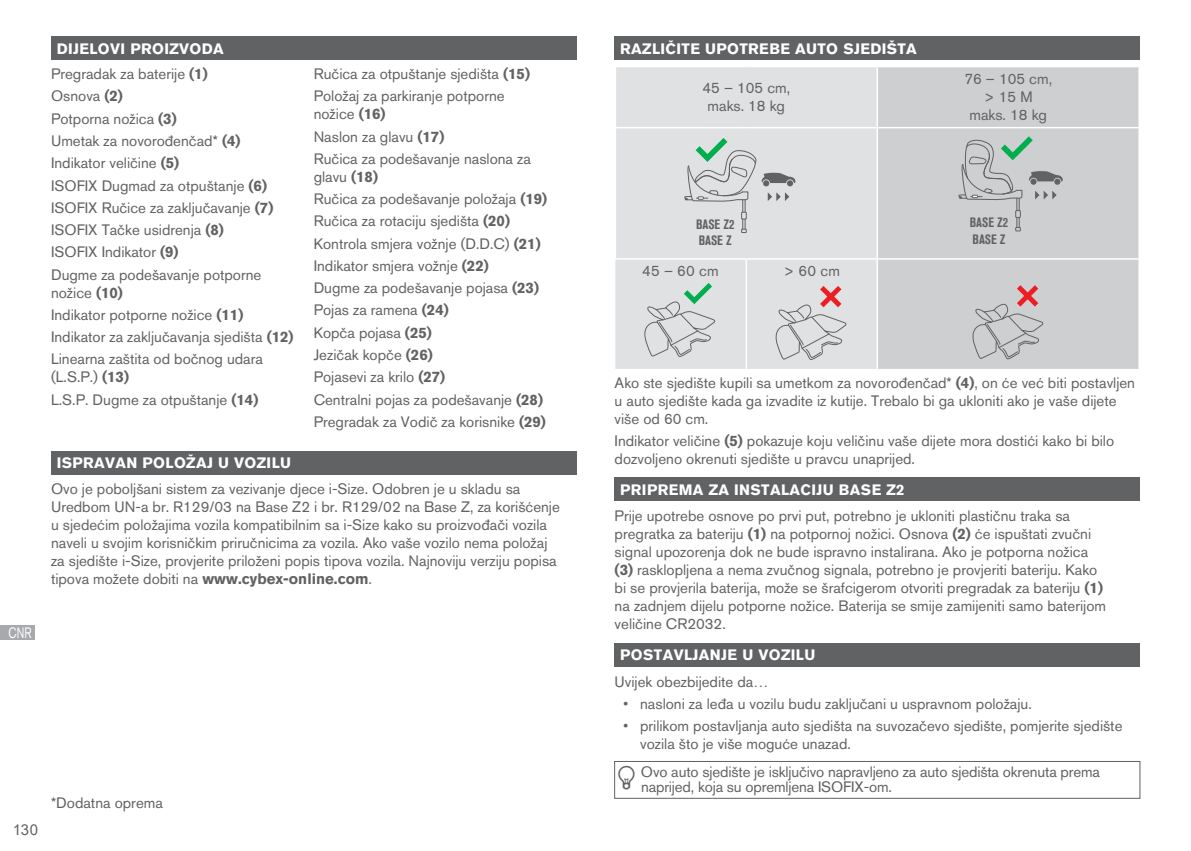
<style>
.page{position:relative;width:1191px;height:851px;background:#fff}
.page>*{position:absolute;margin:0;border:0;box-sizing:border-box;transform-origin:0 0}
.t1{font:15px/22.2px "Akzidenz Grotesk Pro";color:#616264}
.t2{font:700 15px "Akzidenz Grotesk Pro";letter-spacing:.025em;color:#fff}
.t3{font:15px "Arial";color:#616264}
.t4{font:15px "Akzidenz Grotesk Pro";color:#fff;scale:.71 1}
.t5{font:700 condensed 13.5px/16.2px "Akzidenz Grotesk BQ";color:#616264}
.s1{font-weight:700;color:#fff}
.s2{font-weight:700}
.s3{font-family:"Arial"}
</style>
<div class="page">
<div style="left:0;top:624px;width:34px;height:15px;background:#a7a9ac"></div>
<div style="left:51px;top:37px;width:525px;height:23px;background:#616264"></div>
<div style="left:51px;top:450px;width:525px;height:24px;background:#616264"></div>
<div style="left:614px;top:37px;width:526px;height:23px;background:#616264"></div>
<div style="left:614px;top:477px;width:526px;height:24px;background:#616264"></div>
<div style="left:614px;top:642px;width:526px;height:24px;background:#616264"></div>
<div style="left:614px;top:761px;width:526px;height:37px;border:1px solid #616264"></div>
<div style="left:615px;top:67px;width:261px;height:302px;background:#e0e1e2"></div>
<div style="left:878px;top:67px;width:260px;height:302px;background:#cdcfd0"></div>
<hr style="left:614px;top:67px;width:2px;height:60px;background:#fff">
<hr style="left:614px;top:127px;width:132px;height:1px;background:#fff">
<hr style="left:614px;top:128px;width:2px;height:130px;background:#fff">
<hr style="left:746px;top:127px;width:131px;height:1px;background:#fff">
<hr style="left:877px;top:127px;width:263px;height:1px;background:#fff">
<hr style="left:877px;top:258px;width:263px;height:2px;background:#fff">
<hr style="left:614px;top:258px;width:132px;height:2px;background:#fff">
<hr style="left:746px;top:258px;width:131px;height:2px;background:#fff">
<hr style="left:745px;top:260px;width:2px;height:21px;background:#fff">
<hr style="left:745px;top:281px;width:2px;height:88px;background:#fff">
<svg style="left:683px;top:138px;width:112px;height:95px;background:#d0d4d3"></svg>
<svg style="left:1015px;top:218px;width:5px;height:13px"></svg>
<div style="left:1015px;top:210px;width:5px;height:8px;border:1px solid #616264"></div>
<svg style="left:958px;top:136px;width:104px;height:74px;background:#bac1bf"></svg>
<svg style="left:968px;top:285px;width:76px;height:75px;background:#c5bfc0"></svg>
<svg style="left:640px;top:283px;width:76px;height:74px;background:#ced4d3"></svg>
<svg style="left:771px;top:286px;width:76px;height:75px;background:#d6ced0"></svg>
<p class="t4" style="left:9px;top:622px;width:34px">CNR</p>
<p class="t1" style="left:51px;top:36px;width:174px;line-height:25.5px;text-indent:6px"><span class="s1">DIJELOVI PROIZVODA<br></span>Pregradak za baterije <span class="s2">(1)</span></p>
<p class="t1" style="left:51px;top:85px;width:224px">Osnova <span class="s2">(2)<br></span>Potporna nožica <span class="s2">(3)<br></span>Umetak za novorođenčad* <span class="s2">(4)<br></span>Indikator veličine <span class="s2">(5)<br></span>ISOFIX Dugmad za otpuštanje <span class="s2">(6)<br></span>ISOFIX Ručice za zaključavanje <span class="s2">(7)<br></span>ISOFIX Tačke usidrenja <span class="s2">(8)<br></span>ISOFIX Indikator <span class="s2">(9)<br></span>Dugme za podešavanje potporne</p>
<p class="t1" style="left:51px;top:281px;width:244px">nožice <span class="s2">(10)<br></span>Indikator potporne nožice <span class="s2">(11)<br></span>Indikator za zaključavanja sjedišta <span class="s2">(12)<br></span>Linearna zaštita od bočnog udara</p>
<p class="t1" style="left:51px;top:366px;width:209px">(L.S.P.) <span class="s2">(13)<br></span>L.S.P. Dugme za otpuštanje <span class="s2">(14)</span></p>
<p class="t1" style="left:314px;top:63px;width:218px">Ručica za otpuštanje sjedišta <span class="s2">(15)<br></span>Položaj za parkiranje potporne</p>
<p class="t1" style="left:314px;top:103px;width:219px">nožice <span class="s2">(16)<br></span>Naslon za glavu <span class="s2">(17)<br></span>Ručica za podešavanje naslona za</p>
<p class="t1" style="left:314px;top:165px;width:235px">glavu <span class="s2">(18)<br></span>Ručica za podešavanje položaja <span class="s2">(19)<br></span>Ručica za rotaciju sjedišta <span class="s2">(20)<br></span>Kontrola smjera vožnje (D.D.C) <span class="s2">(21)<br></span>Indikator smjera vožnje <span class="s2">(22)<br></span>Dugme za podešavanje pojasa <span class="s2">(23)<br></span>Pojas za ramena <span class="s2">(24)<br></span>Kopča pojasa <span class="s2">(25)<br></span>Jezičak kopče <span class="s2">(26)<br></span>Pojasevi za krilo <span class="s2">(27)<br></span>Centralni pojas za podešavanje <span class="s2">(28)<br></span>Pregradak za Vodič za korisnike <span class="s2">(29)</span></p>
<p class="t2" style="left:57px;top:453px;width:236px">ISPRAVAN POLOŽAJ U VOZILU</p>
<p class="t1" style="left:51px;top:480px;width:510px;line-height:18px">Ovo je poboljšani sistem za vezivanje djece i-Size. Odobren je u skladu sa Uredbom UN-a br. R129/03 na Base Z2 i br. R129/02 na Base Z, za korišćenje u sjedećim položajima vozila kompatibilnim sa i-Size kako su proizvođači vozila naveli u svojim korisničkim priručnicima za vozila. Ako vaše vozilo nema položaj za sjedište i-Size, provjerite priloženi popis tipova vozila. Najnoviju verziju popisa tipova možete dobiti na <span class="s2">www.cybex-online.com</span>.</p>
<p class="t3" style="left:13px;top:819px;width:27px">130</p>
<p class="t1" style="left:51px;top:791px;width:113px">*Dodatna oprema</p>
<p class="t2" style="left:620px;top:39px;width:298px">RAZLIČITE UPOTREBE AUTO SJEDIŠTA</p>
<p class="t1" style="left:702px;top:78px;width:89px;line-height:18px;text-align:center">45 – 105 cm, maks. 18 kg</p>
<p class="t1" style="left:964px;top:69px;width:89px;line-height:18px;text-align:center">76 – 105 cm, &gt; 15 M maks. 18 kg</p>
<p class="t5" style="left:696px;top:216px;width:40px">BASE Z2<br>BASE Z</p>
<p class="t5" style="left:969px;top:214px;width:40px">BASE Z2<br>BASE Z</p>
<p class="t1" style="left:642px;top:259px;width:78px">45 – 60 cm</p>
<p class="t1" style="left:783px;top:259px;width:58px">&gt; 60 cm</p>
<p class="t1" style="left:614px;top:373px;width:522px;line-height:18px">Ako ste sjedište kupili sa umetkom za novorođenčad* <span class="s2">(4)</span>, on će već biti postavljen u auto sjedište kada ga izvadite iz kutije. Trebalo bi ga ukloniti ako je vaše dijete više od 60 cm.</p>
<p class="t1" style="left:614px;top:431px;width:501px;line-height:18px">Indikator veličine <span class="s2">(5)</span> pokazuje koju veličinu vaše dijete mora dostići kako bi bilo dozvoljeno okrenuti sjedište u pravcu unaprijed.</p>
<p class="t2" style="left:620px;top:479px;width:286px">PRIPREMA ZA INSTALACIJU BASE Z2</p>
<p class="t1" style="left:614px;top:507px;width:493px;line-height:18px">Prije upotrebe osnove po prvi put, potrebno je ukloniti plastičnu traka sa pregratka za bateriju <span class="s2">(1)</span> na potpornoj nožici. Osnova <span class="s2">(2)</span> će ispuštati zvučni signal upozorenja dok ne bude ispravno instalirana. Ako je potporna nožica <span class="s2">(3)</span> rasklopljena a nema zvučnog signala, potrebno je provjeriti bateriju. Kako bi se provjerila baterija, može se šrafcigerom otvoriti pregradak za bateriju <span class="s2">(1) </span>na zadnjem dijelu potporne nožice. Baterija se smije zamijeniti samo baterijom veličine CR2032.</p>
<p class="t2" style="left:620px;top:645px;width:197px">POSTAVLJANJE U VOZILU</p>
<p class="t1" style="left:614px;top:670px;width:155px">Uvijek obezbijedite da…</p>
<p class="t1" style="left:623px;top:692px;width:410px"><span class="s3">•</span> nasloni za leđa u vozilu budu zaključani u uspravnom položaju.</p>
<p class="t1" style="left:640px;top:716px;width:484px;line-height:18px;text-indent:-17px"><span class="s3">•</span> prilikom postavljanja auto sjedišta na suvozačevo sjedište, pomjerite sjedište vozila što je više moguće unazad.</p>
<p class="t1" style="left:641px;top:764px;width:460px;line-height:15px">Ovo auto sjedište je isključivo napravljeno za auto sjedišta okrenuta prema naprijed, koja su opremljena ISOFIX-om.</p>
</div>
